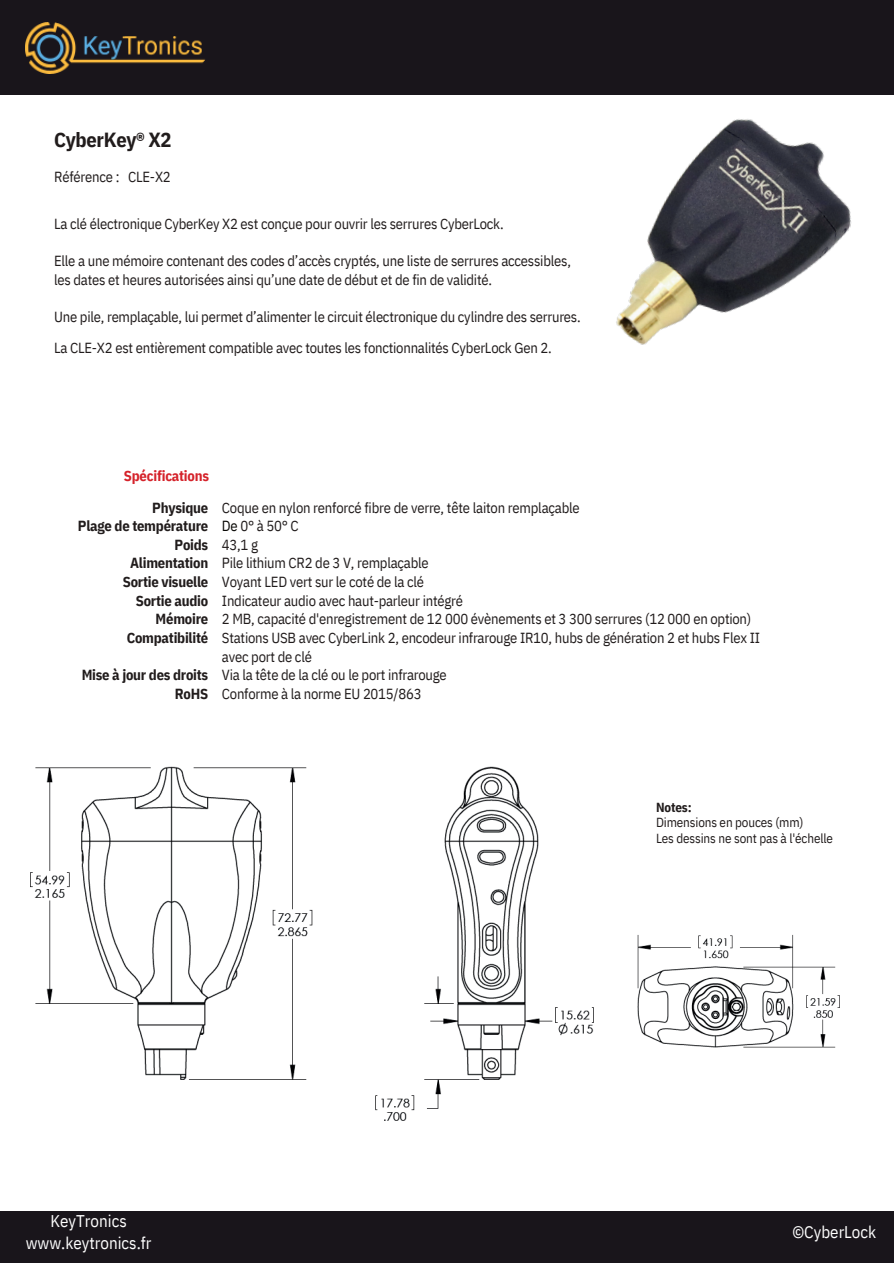
<style>
.page{position:relative;width:894px;height:1264px;background:#fff}
.page>*{position:absolute;margin:0;border:0;box-sizing:border-box;transform-origin:0 0}
.t1{font:700 20.4px "IBM Plex Sans Cond";letter-spacing:-.015em;color:#211c1c}
.t2{font:16.95px/21.9px "IBM Plex Sans Cond";color:#fff;text-align:center}
.t3{font:14.55px/18.6px "IBM Plex Sans Cond";letter-spacing:-.015em;color:#211c1c}
.t4{font:700 14.55px/18.6px "IBM Plex Sans Cond";letter-spacing:-.015em;color:#211c1c;text-align:right}
.t5{font:700 14.55px "IBM Plex Sans Cond";letter-spacing:-.015em;color:#d5222a}
.t6{font:13.05px/15.3px "IBM Plex Sans Cond";letter-spacing:-.01em;color:#211c1c}
.t7{font:700 13.05px "IBM Plex Sans Cond";letter-spacing:-.01em;color:#211c1c}
.s1{color:#080704}
</style>
<div class="page">
<div style="left:0;top:1210px;width:893px;height:52px;background:#19151b"></div>
<div style="left:0;top:0;width:893px;height:94px;background:#19151b"></div>
<img style="left:25px;top:23px;width:180px;height:50px">
<img style="left:570px;top:94px;width:323px;height:251px">
<img style="left:30px;top:766px;width:564px;height:355px">
<img style="left:637px;top:934px;width:203px;height:114px">
<h1 class="t1" style="left:54px;top:124px;width:119px">CyberKey® X2</h1>
<p class="t3" style="left:54px;top:167px;width:118px">Référence : CLE-X2</p>
<p class="t3" style="left:54px;top:213px;width:451px">La clé électronique CyberKey X2 est conçue pour ouvrir les serrures CyberLock.</p>
<p class="t3" style="left:54px;top:250px;width:518px">Elle a une mémoire contenant des codes d’accès cryptés, une liste de serrures accessibles, les dates et heures autorisées ainsi qu’une date de début et de fin de validité.</p>
<p class="t3" style="left:54px;top:299px;width:528px;line-height:31px">Une pile, remplaçable, lui permet d’alimenter le circuit électronique du cylindre des serrures.<br>La CLE-X2 est entièrement compatible avec toutes les fonctionnalités CyberLock Gen 2.</p>
<p class="t5" style="left:124px;top:464px;width:87px">Spécifications</p>
<p class="t4" style="left:78px;top:497px;width:132px">Physique<br>Plage de température<br>Poids<br>Alimentation<br>Sortie visuelle<br>Sortie audio<br>Mémoire<br>Compatibilité</p>
<p class="t4" style="left:82px;top:664px;width:128px">Mise à jour des droits<br>RoHS</p>
<p class="t3" style="left:222px;top:497px;width:539px">Coque en nylon renforcé fibre de verre, tête laiton remplaçable<br><span class="s1">De</span> 0° à 50° C<br>43,1 g<br>Pile lithium CR2 de 3 V, remplaçable<br>Voyant LED vert sur le coté de la clé<br>Indicateur audio avec haut-parleur intégré<br>2 MB, capacité d'enregistrement de 12 000 évènements et 3 300 serrures (12 000 en option)<br>Stations USB avec CyberLink 2, encodeur infrarouge IR10, hubs de génération 2 et hubs Flex II avec port de clé<br>Via la tête de la clé ou le port infrarouge<br>Conforme à la norme EU 2015/863</p>
<p class="t7" style="left:656px;top:797px;width:37px">Notes:</p>
<p class="t6" style="left:656px;top:814px;width:178px">Dimensions en pouces (mm)<br>Les dessins ne sont pas à l'échelle</p>
<p class="t2" style="left:26px;top:1208px;width:127px">KeyTronics www.keytronics.fr</p>
<p class="t2" style="left:792px;top:1219px;width:85px">©CyberLock</p>
</div>
